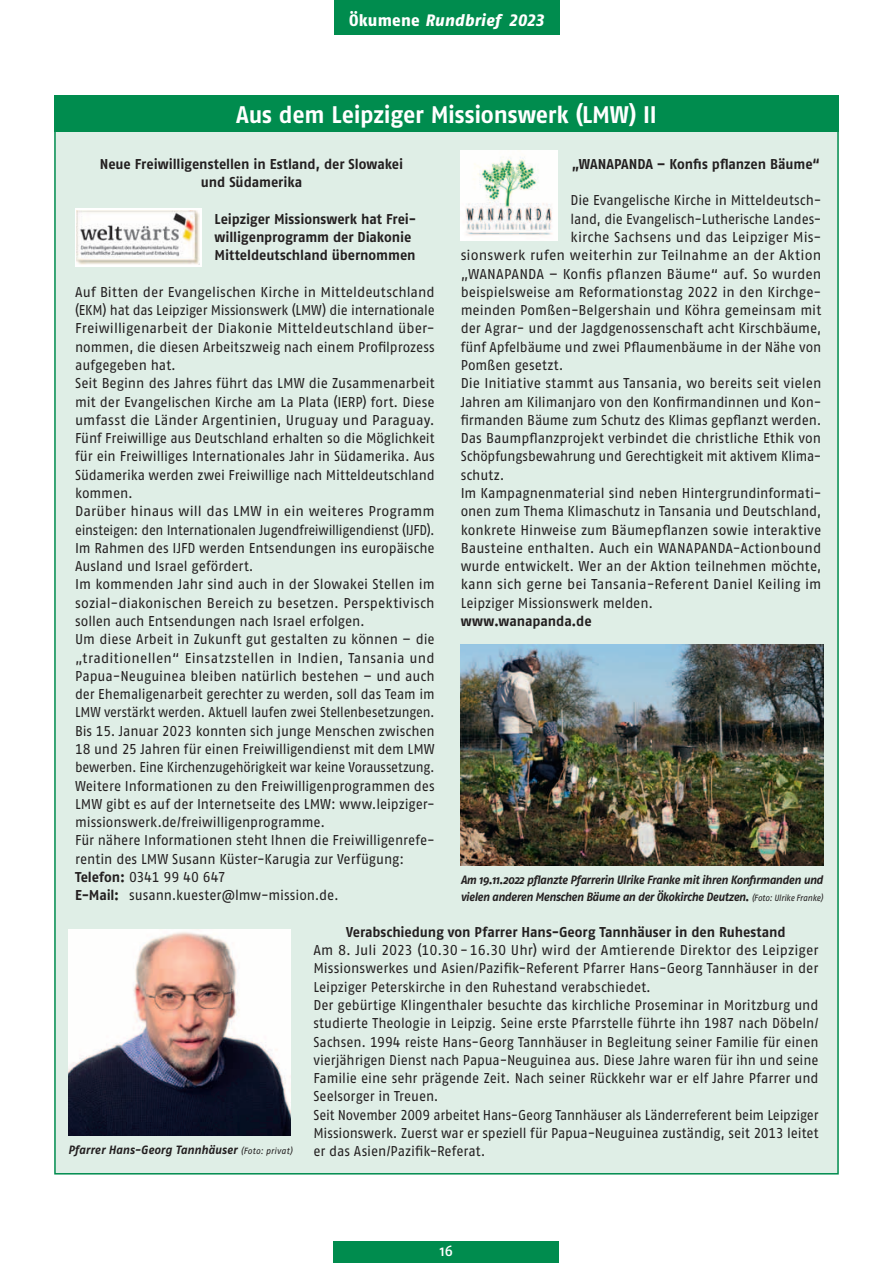
<style>
.page{position:relative;width:893px;height:1263px;background:#fff}
.page>*{position:absolute;margin:0;border:0;box-sizing:border-box;transform-origin:0 0}
.t1{font:24px "Fago No Bold Tf";letter-spacing:-.01em;color:#fff;scale:.96 1}
.t2{font:italic 16.5px "Fago No Exb Tf";letter-spacing:.01em;color:#fff;scale:.96 1}
.t3{font:15px "Fago No Med";color:#fff;scale:.96 1}
.t4{font:14.25px/18.3px "Fago No Regular Tf";letter-spacing:-.005em;color:#231f20}
.t5{font:14.25px "Fago No Regular Tf";letter-spacing:-.005em;color:#231f20;scale:.96 1}
.t6{font:14.25px/18.3px "Fago No Bold Tf";letter-spacing:-.005em;color:#231f20;scale:.96 1}
.t7{font:14.25px "Fago No Regular Tf";letter-spacing:-.005em;color:#231f20;scale:.95 1}
.t8{font:14.25px "Fago No Regular Tf";letter-spacing:-.005em;color:#231f20;scale:.94 1}
.t9{font:italic 700 12px/16.5px "Fago No";letter-spacing:-.03em;color:#231f20;scale:.94 1}
.t10{font:italic 700 12px "Fago No";color:#231f20;scale:.96 1}
.t11{font:italic 9px "Fago No Regular Tf";letter-spacing:.02em;color:#231f20;scale:.96 1}
.s1{font-style:normal}
.s2{font-family:"Fago No Bold Tf"}
.s3{font-family:"Fago No Regular Tf";font-weight:400;font-size:9px}
</style>
<div class="page">
<div style="left:334px;top:1242px;width:225px;height:21px;background:#008c4e"></div>
<div style="left:334px;top:0;width:225px;height:34px;background:#008c4e"></div>
<div style="left:54px;top:114px;width:785px;height:1060px;background:#dfeee6;border:2px solid #008c4e"></div>
<div style="left:54px;top:96px;width:785px;height:36px;background:#008c4e"></div>
<img style="left:461px;top:644px;width:362px;height:222px">
<img style="left:461px;top:151px;width:97px;height:90px">
<svg style="left:75px;top:208px;width:127px;height:59px"></svg>
<img style="left:77px;top:211px;width:122px;height:54px">
<img style="left:68px;top:929px;width:223px;height:206px">
<p class="t2" style="left:349px;top:10px;width:205px"><span class="s1">Ökumene</span> Rundbrief 2023</p>
<h1 class="t1" style="left:236px;top:101px;width:439px">Aus dem Leipziger Missionswerk (LMW) II</h1>
<p class="t6" style="left:572px;top:154px;width:260px">„WANAPANDA – Konfis pflanzen Bäume“</p>
<p class="t5" style="left:570px;top:192px;width:263px">Die Evangelische Kirche in Mitteldeutsch-</p>
<p class="t8" style="left:570px;top:211px;width:268px">land, die Evangelisch-Lutherische Landes-</p>
<p class="t4" style="left:570px;top:228px;width:252px">kirche Sachsens und das Leipziger Mis-</p>
<p class="t4" style="left:461px;top:246px;width:362px">sionswerk rufen weiterhin zur Teilnahme an der Aktion</p>
<p class="t4" style="left:461px;top:264px;width:362px">„WANAPANDA – Konfis pflanzen Bäume“ auf. So wurden</p>
<p class="t4" style="left:461px;top:283px;width:362px">beispielsweise am Reformationstag 2022 in den Kirchge-</p>
<p class="t4" style="left:461px;top:301px;width:362px">meinden Pomßen-Belgershain und Köhra gemeinsam mit</p>
<p class="t5" style="left:461px;top:320px;width:377px">der Agrar- und der Jagdgenossenschaft acht Kirschbäume,</p>
<p class="t7" style="left:461px;top:339px;width:381px">fünf Apfelbäume und zwei Pflaumenbäume in der Nähe von</p>
<p class="t5" style="left:461px;top:357px;width:109px">Pomßen gesetzt.</p>
<p class="t4" style="left:461px;top:374px;width:362px">Die Initiative stammt aus Tansania, wo bereits seit vielen</p>
<p class="t5" style="left:461px;top:393px;width:377px">Jahren am Kilimanjaro von den Konfirmandinnen und Kon-</p>
<p class="t7" style="left:461px;top:412px;width:381px">firmanden Bäume zum Schutz des Klimas gepflanzt werden.</p>
<p class="t4" style="left:461px;top:429px;width:362px">Das Baumpflanzprojekt verbindet die christliche Ethik von</p>
<p class="t8" style="left:461px;top:448px;width:385px">Schöpfungsbewahrung und Gerechtigkeit mit aktivem Klima-</p>
<p class="t5" style="left:461px;top:467px;width:47px">schutz.</p>
<p class="t5" style="left:461px;top:485px;width:377px">Im Kampagnenmaterial sind neben Hintergrundinformati-</p>
<p class="t7" style="left:461px;top:503px;width:381px">onen zum Thema Klimaschutz in Tansania und Deutschland,</p>
<p class="t4" style="left:461px;top:520px;width:362px">konkrete Hinweise zum Bäumepflanzen sowie interaktive</p>
<p class="t4" style="left:461px;top:539px;width:362px">Bausteine enthalten. Auch ein WANAPANDA-Actionbound</p>
<p class="t4" style="left:461px;top:557px;width:362px">wurde entwickelt. Wer an der Aktion teilnehmen möchte,</p>
<p class="t4" style="left:461px;top:575px;width:362px">kann sich gerne bei Tansania-Referent Daniel Keiling im</p>
<p class="t5" style="left:461px;top:595px;width:202px">Leipziger Missionswerk melden.</p>
<p class="t6" style="left:461px;top:612px;width:138px">www.wanapanda.de</p>
<p class="t6" style="left:100px;top:154px;width:317px;text-align:center">Neue Freiwilligenstellen in Estland, der Slowakei und Südamerika</p>
<p class="t6" style="left:215px;top:209px;width:212px">Leipziger Missionswerk hat Frei&shy;willigenprogramm der Diakonie<br>Mitteldeutschland übernommen</p>
<p class="t4" style="left:75px;top:283px;width:361px">Auf Bitten der Evangelischen Kirche in Mitteldeutschland (EKM) hat das Leipziger Missionswerk (LMW) die internationale Freiwilligenarbeit der Diakonie Mitteldeutschland über&shy;nommen, die diesen Arbeitszweig nach einem Profilprozess aufgegeben hat.<br>Seit Beginn des Jahres führt das LMW die Zusammenarbeit mit der Evangelischen Kirche am La Plata (IERP) fort. Diese umfasst die Länder Argentinien, Uruguay und Paraguay.<br>Fünf Freiwillige aus Deutschland erhalten so die Möglichkeit für ein Freiwilliges Internationales Jahr in Südamerika. Aus Südamerika werden zwei Freiwillige nach Mitteldeutschland kommen.<br>Darüber hinaus will das LMW in ein weiteres Programm einsteigen: den Internationalen Jugendfreiwilligendienst (IJFD).<br>Im Rahmen des IJFD werden Entsendungen ins europäische Ausland und Israel gefördert.<br>Im kommenden Jahr sind auch in der Slowakei Stellen im sozial-diakonischen Bereich zu besetzen. Perspektivisch sollen auch Entsendungen nach Israel erfolgen.<br>Um diese Arbeit in Zukunft gut gestalten zu können – die „traditionellen“ Einsatzstellen in Indien, Tansania und Papua-Neuguinea bleiben natürlich bestehen – und auch der Ehemaligenarbeit gerechter zu werden, soll das Team im LMW verstärkt werden. Aktuell laufen zwei Stellenbesetzungen.<br>Bis 15. Januar 2023 konnten sich junge Menschen zwischen 18 und 25 Jahren für einen Freiwilligendienst mit dem LMW bewerben. Eine Kirchenzugehörigkeit war keine Voraussetzung.<br>Weitere Informationen zu den Freiwilligenprogrammen des LMW gibt es auf der Internetseite des LMW: www.leipziger&shy;missionswerk.de/freiwilligenprogramme.<br>Für nähere Informationen steht Ihnen die Freiwilligenrefe&shy;rentin des LMW Susann Küster-Karugia zur Verfügung:<br><span class="s2">Telefon:</span> 0341 99 40 647<br><span class="s2">E-Mail:</span> susann.kuester@lmw-mission.de.</p>
<p class="t9" style="left:461px;top:872px;width:387px">Am 19.11.2022 pflanzte Pfarrerin Ulrike Franke mit ihren Konfirmanden und vielen anderen Menschen Bäume an der Ökokirche Deutzen. <span class="s3">(Foto: Ulrike Franke)</span></p>
<p class="t6" style="left:346px;top:922px;width:459px">Verabschiedung von Pfarrer Hans-Georg Tannhäuser in den Ruhestand</p>
<p class="t4" style="left:313px;top:941px;width:507px">Am 8. Juli 2023 (10.30-16.30 Uhr) wird der Amtierende Direktor des Leipziger Missionswerkes und Asien/Pazifik-Referent Pfarrer Hans-Georg Tannhäuser in der Leipziger Peterskirche in den Ruhestand verabschiedet.<br>Der gebürtige Klingenthaler besuchte das kirchliche Proseminar in Moritzburg und studierte Theologie in Leipzig. Seine erste Pfarrstelle führte ihn 1987 nach Döbeln/ Sachsen. 1994 reiste Hans-Georg Tannhäuser in Begleitung seiner Familie für einen vierjährigen Dienst nach Papua-Neuguinea aus. Diese Jahre waren für ihn und seine Familie eine sehr prägende Zeit. Nach seiner Rückkehr war er elf Jahre Pfarrer und Seelsorger in Treuen.<br>Seit November 2009 arbeitet Hans-Georg Tannhäuser als Länderreferent beim Leipziger Missionswerk. Zuerst war er speziell für Papua-Neuguinea zuständig, seit 2013 leitet</p>
<p class="t10" style="left:68px;top:1142px;width:178px">Pfarrer Hans-Georg Tannhäuser</p>
<p class="t5" style="left:313px;top:1143px;width:181px">er das Asien/Pazifik-Referat.</p>
<p class="t11" style="left:241px;top:1145px;width:55px">(Foto: privat)</p>
<p class="t3" style="left:440px;top:1242px;width:15px">16</p>
</div>
